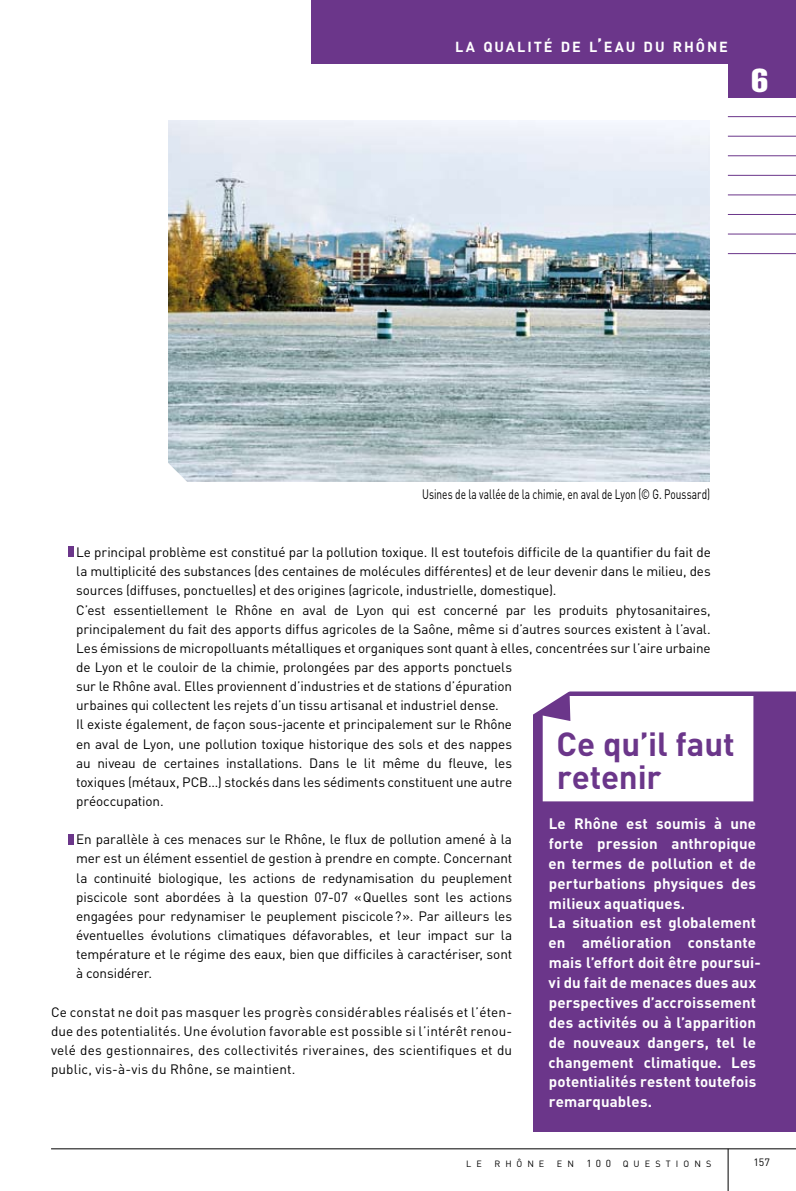
<style>
.page{position:relative;width:796px;height:1191px;background:#fff}
.page>*{position:absolute;margin:0;border:0;box-sizing:border-box;transform-origin:0 0}
.t1{font:700 33px/33px "DIN";letter-spacing:-.005em;color:#6b368a}
.t2{font:800 32.85px "Akzidenz Grotesk BE";color:#fff}
.t3{font:700 15px/19.8px "DIN";letter-spacing:.01em;color:#fff}
.t4{font:700 14.4px "DIN";letter-spacing:.135em;color:#fff}
.t5{font:13.5px/19.2px "DIN";letter-spacing:-.01em;color:#000;text-align:justify}
.t6{font:13.5px "DIN";letter-spacing:-.01em;color:#000;scale:.75 1}
.t7{font:10.5px "DIN";color:#000}
.t8{font:9px "DIN";letter-spacing:.555em;color:#000}
.s1{font-size:19.2px}
.s2{font-size:10.2px}
</style>
<div class="page">
<hr style="left:51px;top:1148px;width:744px;height:1px;background:#000">
<hr style="left:727px;top:1148px;width:1px;height:43px;background:#000">
<div style="left:727px;top:0;width:68px;height:98px;background:#6b368a"></div>
<div style="left:310px;top:0;width:485px;height:64px;background:#6b368a"></div>
<hr style="left:727px;top:116px;width:68px;height:1px;background:#6b368a">
<hr style="left:727px;top:136px;width:68px;height:1px;background:#6b368a">
<hr style="left:727px;top:155px;width:68px;height:1px;background:#6b368a">
<hr style="left:727px;top:175px;width:68px;height:1px;background:#6b368a">
<hr style="left:727px;top:194px;width:68px;height:1px;background:#6b368a">
<hr style="left:727px;top:214px;width:68px;height:1px;background:#6b368a">
<hr style="left:727px;top:234px;width:68px;height:1px;background:#6b368a">
<hr style="left:727px;top:253px;width:68px;height:1px;background:#6b368a">
<div style="left:68px;top:546px;width:5px;height:11px;background:#6b368a"></div>
<div style="left:68px;top:833px;width:5px;height:11px;background:#6b368a"></div>
<div style="left:533px;top:694px;width:262px;height:437px;background:#6b368a"></div>
<div style="left:544px;top:684px;width:207px;height:116px;background:#fff"></div>
<div style="left:542px;top:682px;width:211px;height:119px;border:3px solid #fff"></div>
<div style="left:517px;top:673px;width:278px;height:20px;background:#fff"></div>
<div style="left:522px;top:691px;width:273px;height:5px;background:#6b368a"></div>
<svg style="left:522px;top:691px;width:62px;height:31px"></svg>
<img style="left:169px;top:120px;width:540px;height:361px">
<svg style="left:168px;top:461px;width:23px;height:21px"></svg>
<p class="t4" style="left:455px;top:37px;width:274px">LA QUALITÉ DE L<span class="s1">’</span>EAU DU RHÔNE</p>
<h2 class="t2" style="left:750px;top:62px;width:19px">6</h2>
<p class="t6" style="left:422px;top:485px;width:385px">Usines de la vallée de la chimie, en aval de Lyon (© G. Poussard)</p>
<p class="t5" style="left:76px;top:542px;width:635px;text-align:left">Le principal problème est constitué par la pollution toxique. Il est toutefois difficile de la quantifier du fait de la multiplicité des substances (des centaines de molécules différentes) et de leur devenir dans le milieu, des sources (diffuses, ponctuelles) et des origines (agricole, industrielle, domestique).<br>C’est essentiellement le Rhône en aval de Lyon qui est concerné par les produits phytosanitaires, principalement du fait des apports diffus agricoles de la Saône, même si d’autres sources existent à l’aval.<br>Les émissions de micropolluants métalliques et organiques sont quant à elles, concentrées sur l’aire urbaine de Lyon et le couloir de la chimie, prolongées par des apports ponctuels<br>sur le Rhône aval. Elles proviennent d’industries et de stations d’épuration<br>urbaines qui collectent les rejets d’un tissu artisanal et industriel dense.<br>Il existe également, de façon sous-jacente et principalement sur le Rhône<br>en aval de Lyon, une pollution toxique historique des sols et des nappes<br>au niveau de certaines installations. Dans le lit même du fleuve, les<br>toxiques (métaux, PCB…) stockés dans les sédiments constituent une autre<br>préoccupation.</p>
<p class="t5" style="left:76px;top:829px;width:437px">En parallèle à ces menaces sur le Rhône, le flux de pollution amené à la mer est un élément essentiel de gestion à prendre en compte. Concernant la continuité biologique, les actions de redynamisation du peuplement piscicole sont abordées à la question 07-07 «Quelles sont les actions engagées pour redynamiser le peuplement piscicole?». Par ailleurs les éventuelles évolutions climatiques défavorables, et leur impact sur la température et le régime des eaux, bien que difficiles à caractériser, sont à considérer.</p>
<p class="t5" style="left:51px;top:1001px;width:462px">Ce constat ne doit pas masquer les progrès considérables réalisés et l’éten&shy;due des potentialités. Une évolution favorable est possible si l’intérêt renou&shy;velé des gestionnaires, des collectivités riveraines, des scientifiques et du public, vis-à-vis du Rhône, se maintient.</p>
<h1 class="t1" style="left:556px;top:726px;width:180px">Ce qu’il faut retenir</h1>
<p class="t3" style="left:548px;top:813px;width:213px">Le Rhône est soumis à une forte pression anthropique en termes de pollution et de perturbations physiques des milieux aquatiques.<br>La situation est globalement en amélioration constante mais l’effort doit être poursui&shy;vi du fait de menaces dues aux perspectives d’accroissement des activités ou à l’apparition de nouveaux dangers, tel le changement climatique. Les potentialités restent toutefois remarquables.</p>
<p class="t8" style="left:466px;top:1157px;width:17px">L E</p>
<p class="t8" style="left:494px;top:1157px;width:51px">RHÔNE</p>
<p class="t8" style="left:556px;top:1157px;width:156px">EN <span class="s2">100</span> QUESTIONS</p>
<p class="t7" style="left:753px;top:1155px;width:18px">157</p>
</div>
